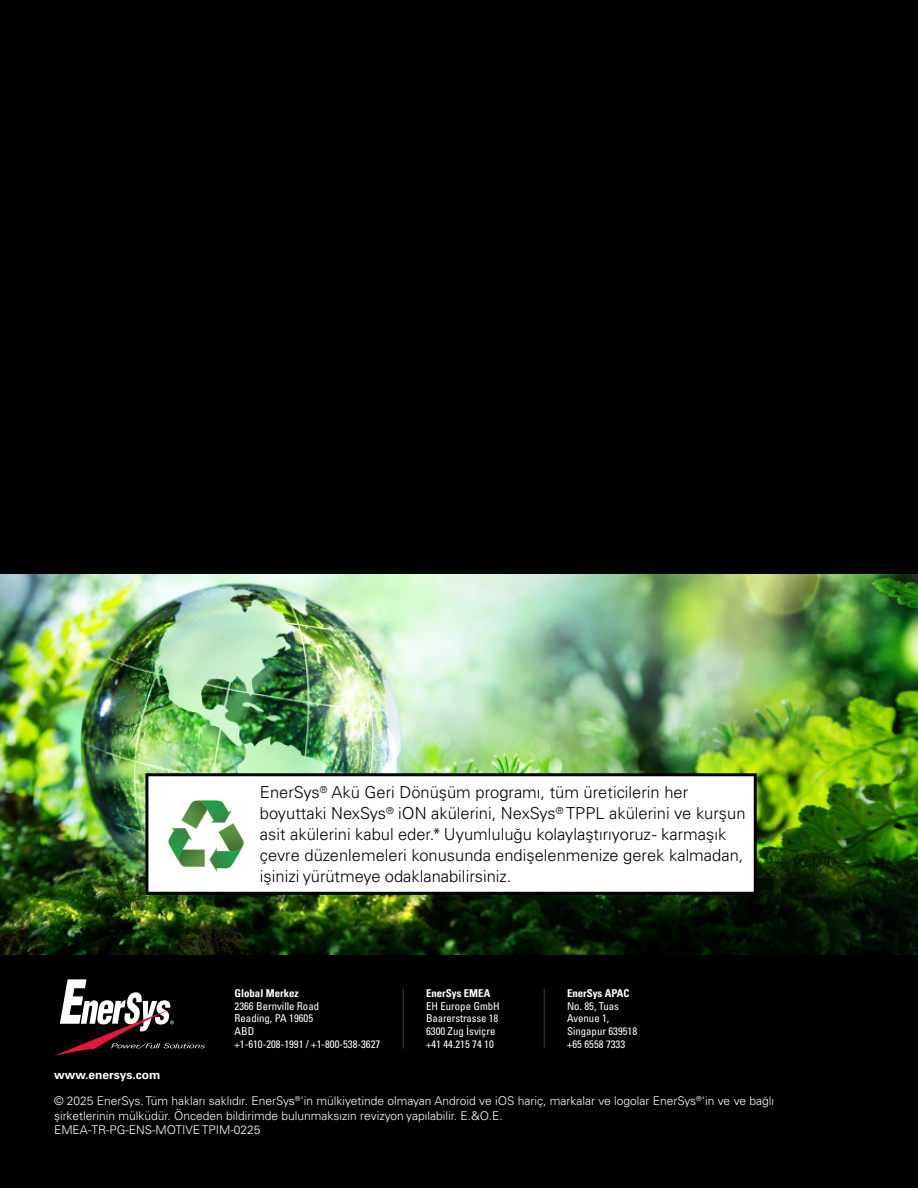
<style>
.page{position:relative;width:918px;height:1188px;background:#000}
.page>*{position:absolute;margin:0;border:0;box-sizing:border-box;transform-origin:0 0}
.t1{font:300 16.5px/21px "Univers LT Pro 45";color:#000}
.t2{font:300 12px/14.4px "Univers LT Pro 45";color:#fff}
.t3{font:700 12px "Univers LT Pro 65";color:#fff}
.t4{font:condensed 10.8px/12.9px "Univers LT Pro";color:#fff}
.t5{font:700 condensed 10.8px "Univers LT Pro";color:#fff}
</style>
<div class="page">
<svg style="left:54px;top:979px;width:151px;height:77px"></svg>
<hr style="left:403px;top:989px;width:1px;height:59px;background:#fff">
<hr style="left:544px;top:989px;width:1px;height:59px;background:#fff">
<img style="left:0;top:575px;width:918px;height:379px">
<div style="left:147px;top:775px;width:608px;height:118px;background:#fff"></div>
<div style="left:145px;top:773px;width:612px;height:122px;border:3px solid #000"></div>
<svg style="left:168px;top:801px;width:76px;height:71px"></svg>
<p class="t1" style="left:260px;top:782px;width:487px">EnerSys<sup>®</sup> Akü Geri Dönüşüm programı, tüm üreticilerin her boyuttaki NexSys<sup>®</sup> iON akülerini, NexSys<sup>®</sup> TPPL akülerini ve kurşun asit akülerini kabul eder.* Uyumluluğu kolaylaştırıyoruz - karmaşık çevre düzenlemeleri konusunda endişelenmenize gerek kalmadan, işinizi yürütmeye odaklanabilirsiniz.</p>
<p class="t3" style="left:54px;top:1067px;width:108px">www.enersys.com</p>
<p class="t5" style="left:235px;top:986px;width:66px">Global Merkez</p>
<p class="t4" style="left:235px;top:999px;width:147px">2366 Bernville Road<br>Reading, PA 19605<br>ABD<br>+1-610-208-1991 / +1-800-538-3627</p>
<p class="t5" style="left:426px;top:986px;width:66px">EnerSys EMEA</p>
<p class="t4" style="left:426px;top:999px;width:75px">EH Europe GmbH<br>Baarerstrasse 18<br>6300 Zug İsviçre +41 44.215 74 10</p>
<p class="t5" style="left:567px;top:986px;width:64px">EnerSys APAC</p>
<p class="t4" style="left:567px;top:999px;width:72px">No. 85, Tuas<br>Avenue 1,<br>Singapur 639518 +65 6558 7333</p>
<p class="t2" style="left:54px;top:1094px;width:722px">© 2025 EnerSys. Tüm hakları saklıdır. EnerSys<sup>®</sup>'in mülkiyetinde olmayan Android ve iOS hariç, markalar ve logolar EnerSys<sup>®</sup>'in ve ve bağlı şirketlerinin mülküdür. Önceden bildirimde bulunmaksızın revizyon yapılabilir. E.&amp;O.E.<br>EMEA-TR-PG-ENS-MOTIVE TPIM-0225</p>
</div>
